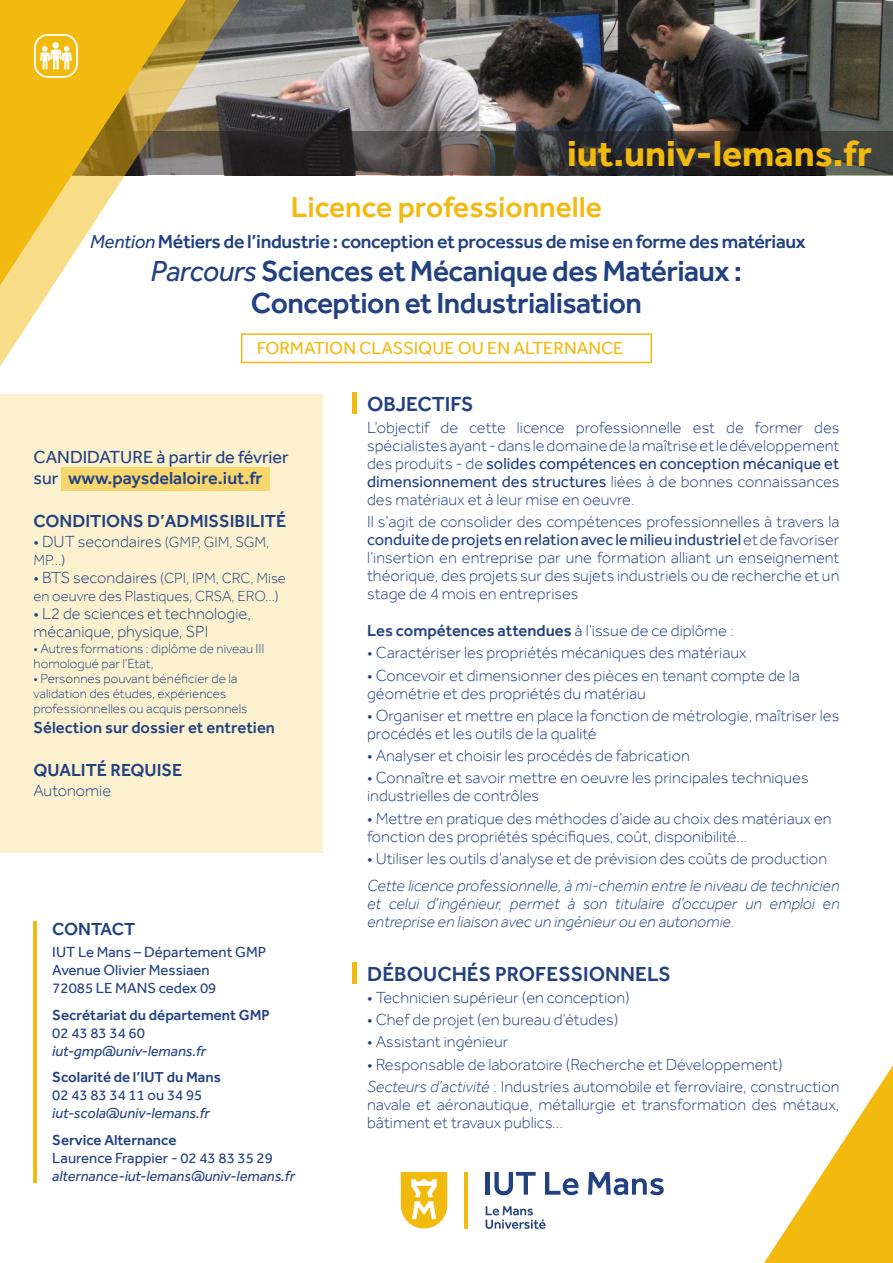
<style>
.page{position:relative;width:893px;height:1263px;background:#fff}
.page>*{position:absolute;margin:0;border:0;box-sizing:border-box;transform-origin:0 0}
.t1{font:700 37.5px "Effra";color:#f2b90f}
.t2{font:500 30px "Effra";letter-spacing:-.02em;color:#224181}
.t3{font:500 30px "Effra";color:#f2b90f}
.t4{font:500 21px "Effra";color:#224181}
.t5{font:500 19.5px "Effra";letter-spacing:-.02em;color:#224181}
.t6{font:500 18px "Effra";color:#224282}
.t7{font:18px "Effra";color:#f2b90f}
.t8{font:18px "Effra";color:#224282}
.t9{font:500 18px "Effra";color:#224181}
.t10{font:300 16.5px/18px "Effra";color:#224282}
.t11{font:italic 300 16.5px/18px "Effra";color:#224282;text-align:justify}
.t12{font:500 16.5px "Effra";color:#224282}
.t13{font:300 16.5px "Effra";color:#224181}
.t14{font:15px "Effra";color:#224282}
.t15{font:italic 15px "Effra";color:#224282}
.t16{font:300 15px/18px "Effra";color:#224282}
.t17{font:500 15px "Effra";color:#224282}
.t18{font:300 13.5px/15px "Effra";color:#224282}
.s1{font-weight:400;font-style:italic}
.s2{font-weight:400}
.s3{font-size:15px}
.s4{font-size:16.5px}
.s5{font-weight:300}
.s6{font-style:italic}
</style>
<div class="page">
<img style="left:281px;top:0;width:612px;height:131px">
<div style="left:0;top:394px;width:323px;height:459px;background:#fcf1cf"></div>
<div style="left:62px;top:467px;width:208px;height:24px;background:#f7d56f"></div>
<svg style="left:764px;top:1065px;width:129px;height:198px"></svg>
<hr style="left:486px;top:1172px;width:4px;height:23px;background:#224181">
<svg style="left:494px;top:1172px;width:42px;height:23px"></svg>
<svg style="left:545px;top:1172px;width:34px;height:23px"></svg>
<svg style="left:588px;top:1172px;width:76px;height:23px"></svg>
<hr style="left:464px;top:1172px;width:3px;height:56px;background:#f2b90f">
<svg style="left:401px;top:1172px;width:46px;height:56px"></svg>
<svg style="left:486px;top:1206px;width:59px;height:23px"></svg>
<hr style="left:352px;top:392px;width:4px;height:22px;background:#f2b90f">
<hr style="left:34px;top:921px;width:3px;height:261px;background:#f2b90f">
<svg style="left:281px;top:131px;width:612px;height:44px;background:#373433"></svg>
<svg style="left:0;top:0;width:281px;height:367px"></svg>
<svg style="left:0;top:0;width:186px;height:285px;fill:#f2b914"></svg>
<div style="left:35px;top:35px;width:42px;height:42px;background:#f2b90f;border-radius:13px"></div>
<div style="left:34px;top:34px;width:44px;height:44px;border:2px solid #fff;border-radius:13px"></div>
<div style="left:52px;top:42px;width:7px;height:7px;background:#fff;border-radius:50%"></div>
<svg style="left:40px;top:46px;width:32px;height:24px"></svg>
<hr style="left:352px;top:962px;width:4px;height:22px;background:#f2b90f">
<div style="left:241px;top:333px;width:411px;height:30px;border:2px solid #f2b90f"></div>
<p class="t1" style="left:567px;top:130px;width:306px">iut.univ-lemans.fr</p>
<p class="t3" style="left:291px;top:189px;width:313px">Licence professionnelle</p>
<p class="t5" style="left:90px;top:230px;width:717px"><span class="s1">Mention</span> Métiers de l’industrie : conception et processus de mise en forme des matériaux</p>
<p class="t2" style="left:151px;top:253px;width:593px"><span class="s1">Parcours</span> Sciences et Mécanique des Matériaux :</p>
<p class="t2" style="left:251px;top:285px;width:393px">Conception et Industrialisation</p>
<p class="t7" style="left:257px;top:337px;width:368px">FORMATION CLASSIQUE OU EN ALTERNANCE</p>
<p class="t8" style="left:34px;top:446px;width:257px">CANDIDATURE à partir de février</p>
<p class="t6" style="left:34px;top:467px;width:230px"><span class="s2">sur</span> www.paysdelaloire.iut.fr</p>
<p class="t6" style="left:34px;top:511px;width:254px">CONDITIONS D’ADMISSIBILITÉ</p>
<p class="t10" style="left:34px;top:532px;width:237px">• DUT secondaires <span class="s3">(GMP, GIM, SGM,</span></p>
<p class="t16" style="left:34px;top:551px;width:33px">MP...)</p>
<p class="t16" style="left:34px;top:569px;width:254px"><span class="s4">• BTS secondaires</span> (CPI, IPM, CRC, Mise en oeuvre des Plastiques, CRSA, ERO...)</p>
<p class="t10" style="left:34px;top:604px;width:219px">• L2 de sciences et technologie, mécanique, physique, SPI</p>
<p class="t18" style="left:34px;top:641px;width:232px">• Autres formations : diplôme de niveau III homologué par l’Etat,</p>
<p class="t18" style="left:34px;top:671px;width:215px">• Personnes pouvant bénéficier de la validation des études, expériences professionnelles ou acquis personnels</p>
<p class="t12" style="left:34px;top:718px;width:243px">Sélection sur dossier et entretien</p>
<p class="t9" style="left:34px;top:760px;width:150px">QUALITÉ REQUISE</p>
<p class="t13" style="left:34px;top:781px;width:79px">Autonomie</p>
<p class="t6" style="left:52px;top:918px;width:84px">CONTACT</p>
<p class="t14" style="left:52px;top:943px;width:216px">IUT Le Mans – Département GMP</p>
<p class="t14" style="left:52px;top:961px;width:159px">Avenue Olivier Messiaen</p>
<p class="t14" style="left:52px;top:979px;width:166px">72085 LE MANS cedex 09</p>
<p class="t17" style="left:52px;top:1005px;width:219px">Secrétariat du département GMP</p>
<p class="t14" style="left:52px;top:1023px;width:94px">02 43 83 34 60</p>
<p class="t15" style="left:52px;top:1042px;width:155px">iut-gmp@univ-lemans.fr</p>
<p class="t17" style="left:52px;top:1068px;width:170px">Scolarité de l’IUT du Mans</p>
<p class="t14" style="left:52px;top:1086px;width:152px">02 43 83 34 11 ou 34 95</p>
<p class="t15" style="left:52px;top:1104px;width:159px">iut-scola@univ-lemans.fr</p>
<p class="t17" style="left:52px;top:1130px;width:126px">Service Alternance</p>
<p class="t14" style="left:52px;top:1148px;width:222px">Laurence Frappier - 02 43 83 35 29</p>
<p class="t15" style="left:52px;top:1167px;width:244px">alternance-iut-lemans@univ-lemans.fr</p>
<p class="t4" style="left:367px;top:391px;width:108px">OBJECTIFS</p>
<p class="t10" style="left:367px;top:418px;width:474px;text-align:justify">L’objectif de cette licence professionnelle est de former des spécialistes ayant - dans le domaine de la maîtrise et le développement des produits - de <span class="s2">solides compétences en conception mécanique et dimensionnement des structures</span> liées à de bonnes connaissances des matériaux et à leur mise en oeuvre.</p>
<p class="t10" style="left:367px;top:513px;width:474px;text-align:justify">Il s’agit de consolider des compétences professionnelles à travers la <span class="s2">conduite de projets en relation avec le milieu industriel</span> et de favoriser l’insertion en entreprise par une formation alliant un enseignement théorique, des projets sur des sujets industriels ou de recherche et un stage de 4 mois en entreprises</p>
<p class="t12" style="left:367px;top:621px;width:368px">Les compétences attendues <span class="s5">à l’issue de ce diplôme :</span></p>
<p class="t10" style="left:367px;top:644px;width:381px">• Caractériser les propriétés mécaniques des matériaux</p>
<p class="t10" style="left:367px;top:666px;width:434px">• Concevoir et dimensionner des pièces en tenant compte de la géométrie et des propriétés du matériau</p>
<p class="t10" style="left:367px;top:706px;width:474px">• Organiser et mettre en place la fonction de métrologie, maîtriser les procédés et les outils de la qualité</p>
<p class="t10" style="left:367px;top:746px;width:324px">• Analyser et choisir les procédés de fabrication</p>
<p class="t10" style="left:367px;top:769px;width:443px">• Connaître et savoir mettre en oeuvre les principales techniques industrielles de contrôles</p>
<p class="t10" style="left:367px;top:809px;width:466px">• Mettre en pratique des méthodes d’aide au choix des matériaux en fonction des propriétés spécifiques, coût, disponibilité...</p>
<p class="t10" style="left:367px;top:849px;width:461px">• Utiliser les outils d’analyse et de prévision des coûts de production</p>
<p class="t11" style="left:367px;top:876px;width:474px">Cette licence professionnelle, à mi-chemin entre le niveau de technicien et celui d’ingénieur, permet à son titulaire d’occuper un emploi en entreprise en liaison avec un ingénieur ou en autonomie.</p>
<p class="t4" style="left:367px;top:961px;width:305px">DÉBOUCHÉS PROFESSIONNELS</p>
<p class="t10" style="left:367px;top:988px;width:264px">• Technicien supérieur (en conception)</p>
<p class="t10" style="left:367px;top:1010px;width:253px">• Chef de projet (en bureau d’études)</p>
<p class="t10" style="left:367px;top:1033px;width:143px">• Assistant ingénieur</p>
<p class="t10" style="left:367px;top:1055px;width:417px">• Responsable de laboratoire (Recherche et Développement)</p>
<p class="t10" style="left:367px;top:1077px;width:474px;text-align:justify"><span class="s6">Secteurs d’activité</span> : Industries automobile et ferroviaire, construction navale et aéronautique, métallurgie et transformation des métaux, bâtiment et travaux publics...</p>
</div>
